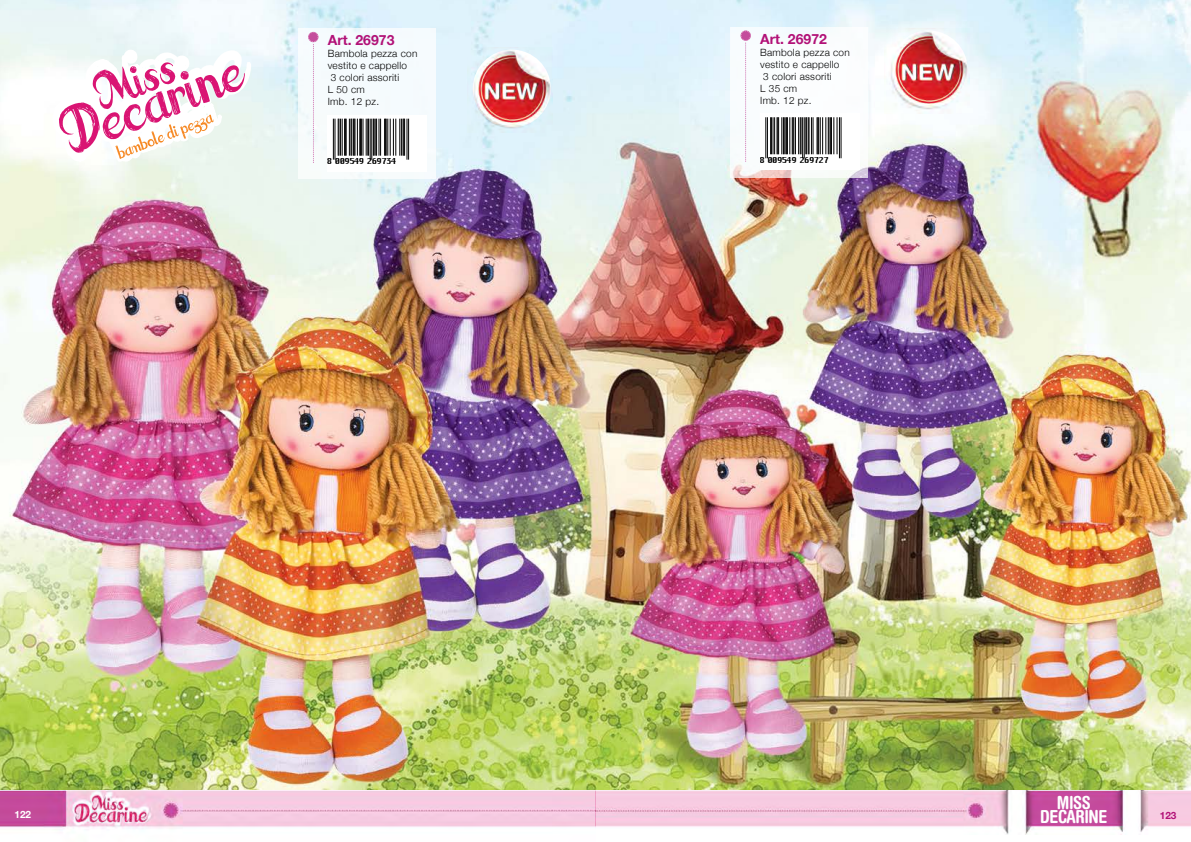
<style>
.page{position:relative;width:1191px;height:842px;background:#fff}
.page>*{position:absolute;margin:0;border:0;box-sizing:border-box;transform-origin:0 0}
.t1{font:700 condensed 18px "Helvetica Rounded";letter-spacing:-.025em;color:#fff}
.t2{font:700 14px "Helvetica Neue";color:#b21177}
.t3{font:300 10px "Helvetica Neue";letter-spacing:.025em;color:#000}
.t4{font:700 10px "Helvetica Neue";color:#fff}
.t5{font:700 10px "Helvetica Neue";color:#b21177}
.t6{font:8px "Chicago";letter-spacing:-.065em;color:#000}
</style>
<div class="page">
<img style="left:595px;top:789px;width:596px;height:46px">
<img style="left:0;top:789px;width:595px;height:40px">
<img style="left:0;top:0;width:1191px;height:789px">
<div style="left:298px;top:28px;width:137px;height:151px;background:#f6fbfe"></div>
<svg style="left:308px;top:32px;width:10px;height:131px"></svg>
<svg style="left:332px;top:118px;width:78px;height:42px"></svg>
<hr style="left:333px;top:119px;width:1px;height:40px;background:#000">
<hr style="left:334px;top:119px;width:1px;height:40px;background:#000">
<hr style="left:338px;top:119px;width:1px;height:36px;background:#000">
<hr style="left:340px;top:119px;width:1px;height:36px;background:#000">
<hr style="left:342px;top:119px;width:1px;height:36px;background:#000">
<hr style="left:344px;top:119px;width:1px;height:36px;background:#000">
<hr style="left:345px;top:119px;width:1px;height:36px;background:#000">
<hr style="left:346px;top:119px;width:1px;height:36px;background:#000">
<hr style="left:349px;top:119px;width:1px;height:36px;background:#000">
<hr style="left:350px;top:119px;width:1px;height:36px;background:#000">
<hr style="left:351px;top:119px;width:1px;height:36px;background:#000">
<hr style="left:353px;top:119px;width:1px;height:36px;background:#000">
<hr style="left:354px;top:119px;width:1px;height:36px;background:#000">
<hr style="left:357px;top:119px;width:1px;height:36px;background:#000">
<hr style="left:359px;top:119px;width:1px;height:36px;background:#000">
<hr style="left:360px;top:119px;width:1px;height:36px;background:#000">
<hr style="left:361px;top:119px;width:1px;height:36px;background:#000">
<hr style="left:362px;top:119px;width:1px;height:36px;background:#000">
<hr style="left:366px;top:119px;width:1px;height:36px;background:#000">
<hr style="left:367px;top:119px;width:1px;height:36px;background:#000">
<hr style="left:368px;top:119px;width:1px;height:36px;background:#000">
<hr style="left:370px;top:119px;width:1px;height:40px;background:#000">
<hr style="left:371px;top:119px;width:1px;height:40px;background:#000">
<hr style="left:373px;top:119px;width:1px;height:36px;background:#000">
<hr style="left:374px;top:119px;width:1px;height:36px;background:#000">
<hr style="left:375px;top:119px;width:1px;height:36px;background:#000">
<hr style="left:376px;top:119px;width:1px;height:36px;background:#000">
<hr style="left:378px;top:119px;width:1px;height:36px;background:#000">
<hr style="left:380px;top:119px;width:1px;height:36px;background:#000">
<hr style="left:384px;top:119px;width:1px;height:36px;background:#000">
<hr style="left:385px;top:119px;width:1px;height:36px;background:#000">
<hr style="left:386px;top:119px;width:1px;height:36px;background:#000">
<hr style="left:387px;top:119px;width:1px;height:36px;background:#000">
<hr style="left:390px;top:119px;width:1px;height:36px;background:#000">
<hr style="left:393px;top:119px;width:1px;height:36px;background:#000">
<hr style="left:395px;top:119px;width:1px;height:36px;background:#000">
<hr style="left:399px;top:119px;width:1px;height:36px;background:#000">
<hr style="left:401px;top:119px;width:1px;height:36px;background:#000">
<hr style="left:402px;top:119px;width:1px;height:36px;background:#000">
<hr style="left:403px;top:119px;width:1px;height:36px;background:#000">
<hr style="left:404px;top:119px;width:1px;height:36px;background:#000">
<hr style="left:406px;top:119px;width:1px;height:40px;background:#000">
<hr style="left:408px;top:119px;width:1px;height:40px;background:#000">
<svg style="left:50px;top:12px;width:202px;height:175px"></svg>
<div style="left:730px;top:27px;width:137px;height:150px;background:#fff"></div>
<svg style="left:740px;top:30px;width:11px;height:11px"></svg>
<svg style="left:741px;top:31px;width:9px;height:130px"></svg>
<svg style="left:765px;top:117px;width:77px;height:42px"></svg>
<hr style="left:765px;top:118px;width:1px;height:40px;background:#000">
<hr style="left:767px;top:118px;width:1px;height:40px;background:#000">
<hr style="left:770px;top:118px;width:1px;height:36px;background:#000">
<hr style="left:771px;top:118px;width:1px;height:36px;background:#000">
<hr style="left:772px;top:118px;width:1px;height:36px;background:#000">
<hr style="left:774px;top:118px;width:1px;height:36px;background:#000">
<hr style="left:776px;top:118px;width:1px;height:36px;background:#000">
<hr style="left:777px;top:118px;width:1px;height:36px;background:#000">
<hr style="left:778px;top:118px;width:1px;height:36px;background:#000">
<hr style="left:781px;top:118px;width:1px;height:36px;background:#000">
<hr style="left:783px;top:118px;width:1px;height:36px;background:#000">
<hr style="left:784px;top:118px;width:1px;height:36px;background:#000">
<hr style="left:785px;top:118px;width:1px;height:36px;background:#000">
<hr style="left:786px;top:118px;width:1px;height:36px;background:#000">
<hr style="left:787px;top:118px;width:1px;height:36px;background:#000">
<hr style="left:789px;top:118px;width:1px;height:36px;background:#000">
<hr style="left:792px;top:118px;width:1px;height:36px;background:#000">
<hr style="left:793px;top:118px;width:1px;height:36px;background:#000">
<hr style="left:795px;top:118px;width:1px;height:36px;background:#000">
<hr style="left:798px;top:118px;width:1px;height:36px;background:#000">
<hr style="left:800px;top:118px;width:1px;height:36px;background:#000">
<hr style="left:802px;top:118px;width:1px;height:40px;background:#000">
<hr style="left:804px;top:118px;width:1px;height:40px;background:#000">
<hr style="left:805px;top:118px;width:1px;height:36px;background:#000">
<hr style="left:806px;top:118px;width:1px;height:36px;background:#000">
<hr style="left:808px;top:118px;width:1px;height:36px;background:#000">
<hr style="left:811px;top:118px;width:1px;height:36px;background:#000">
<hr style="left:812px;top:118px;width:1px;height:36px;background:#000">
<hr style="left:816px;top:118px;width:1px;height:36px;background:#000">
<hr style="left:817px;top:118px;width:1px;height:36px;background:#000">
<hr style="left:818px;top:118px;width:1px;height:36px;background:#000">
<hr style="left:820px;top:118px;width:1px;height:36px;background:#000">
<hr style="left:822px;top:118px;width:1px;height:36px;background:#000">
<hr style="left:825px;top:118px;width:1px;height:36px;background:#000">
<hr style="left:828px;top:118px;width:1px;height:36px;background:#000">
<hr style="left:830px;top:118px;width:1px;height:36px;background:#000">
<hr style="left:831px;top:118px;width:1px;height:36px;background:#000">
<hr style="left:833px;top:118px;width:1px;height:36px;background:#000">
<hr style="left:836px;top:118px;width:1px;height:36px;background:#000">
<hr style="left:839px;top:118px;width:1px;height:40px;background:#000">
<hr style="left:840px;top:118px;width:1px;height:40px;background:#000">
<img style="left:468px;top:47px;width:85px;height:85px">
<img style="left:884px;top:28px;width:85px;height:85px">
<h2 class="t2" style="left:328px;top:29px;width:68px">Art. 26973</h2>
<p class="t3" style="left:328px;top:45px;width:91px">Bambola pezza con</p>
<p class="t3" style="left:328px;top:57px;width:81px">vestito e cappello</p>
<p class="t3" style="left:331px;top:69px;width:70px">3 colori assoriti</p>
<p class="t3" style="left:328px;top:81px;width:39px">L 50 cm</p>
<p class="t3" style="left:328px;top:93px;width:53px">Imb. 12 pz.</p>
<p class="t6" style="left:327px;top:155px;width:71px">8 009549 269734</p>
<h2 class="t2" style="left:760px;top:28px;width:68px">Art. 26972</h2>
<p class="t3" style="left:760px;top:44px;width:91px">Bambola pezza con</p>
<p class="t3" style="left:760px;top:56px;width:81px">vestito e cappello</p>
<p class="t3" style="left:763px;top:68px;width:70px">3 colori assoriti</p>
<p class="t3" style="left:760px;top:80px;width:39px">L 35 cm</p>
<p class="t3" style="left:760px;top:92px;width:53px">Imb. 12 pz.</p>
<p class="t6" style="left:759px;top:153px;width:71px">8 009549 269727</p>
<h1 class="t1" style="left:1056px;top:791px;width:35px">MISS</h1>
<p class="t4" style="left:14px;top:806px;width:18px">122</p>
<h1 class="t1" style="left:1040px;top:805px;width:69px">DECARINE</h1>
<p class="t5" style="left:1159px;top:808px;width:18px">123</p>
</div>
